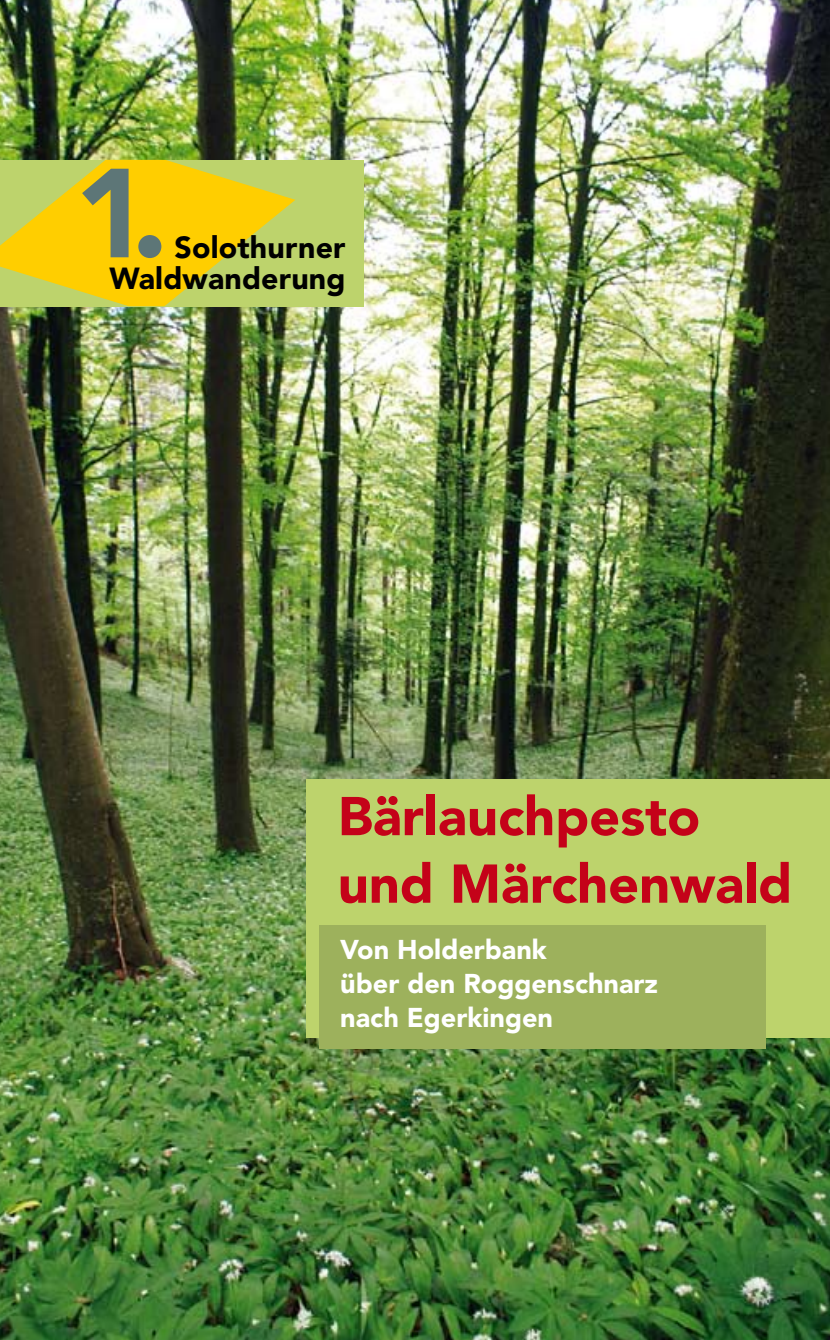
<style>
.page{position:relative;width:830px;height:1340px;background:#fff}
.page>*{position:absolute;margin:0;border:0;box-sizing:border-box;transform-origin:0 0}
.t1{font:900 125.1px "Avenir";color:#5d7677}
.t2{font:900 54px/67.5px "Avenir";color:#c40219}
.t3{font:900 30.15px/31.1px "Avenir";letter-spacing:.005em;color:#000;text-align:right}
.t4{font:900 27px/33.8px "Avenir";color:#fff}
</style>
<div class="page">
<img style="left:0;top:0;width:829px;height:1339px">
<div style="left:306px;top:779px;width:523px;height:258px;background:#bdd36c"></div>
<div style="left:319px;top:925px;width:446px;height:124px;background:#9db15c"></div>
<div style="left:0;top:160px;width:364px;height:146px;background:#bdd36c"></div>
<svg style="left:0;top:160px;width:295px;height:146px"></svg>
<h1 class="t1" style="left:74px;top:138px;width:95px">1.</h1>
<p class="t3" style="left:109px;top:231px;width:237px">Solothurner<br>Waldwanderung</p>
<h2 class="t2" style="left:337px;top:782px;width:456px">Bärlauchpesto und Märchenwald</h2>
<p class="t4" style="left:340px;top:932px;width:319px">Von Holderbank<br>über den Roggenschnarz nach Egerkingen</p>
</div>
